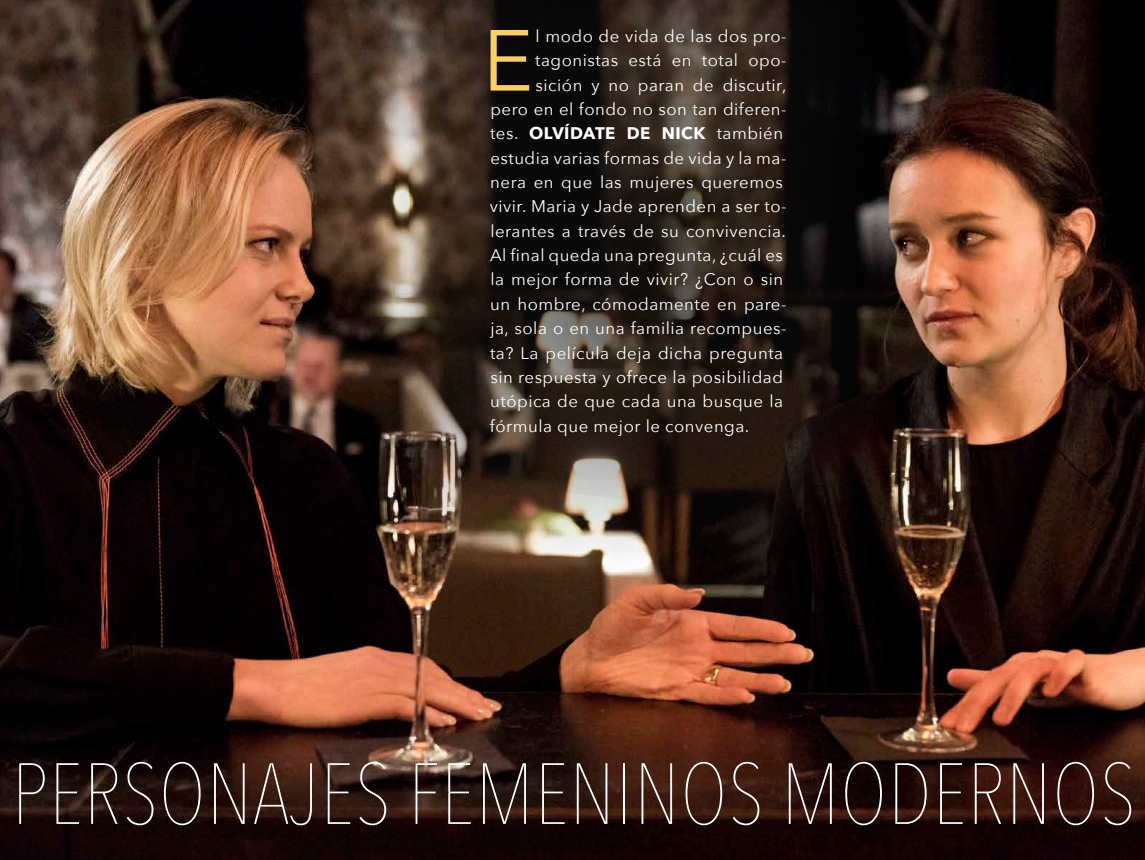
<style>
.page{position:relative;width:1145px;height:860px;background:#fff}
.page>*{position:absolute;margin:0;border:0;box-sizing:border-box;transform-origin:0 0}
.t1{font:200 85.7px "Avenir Next Condensed";letter-spacing:.01em;color:#fff}
.t2{font:85.6px "Avenir Next";color:#fcd05f}
.t3{font:16.8px/24.4px "Avenir Next";letter-spacing:.03em;color:#fff}
.t4{font:700 16.8px "Avenir Next";color:#fff}
.s1{font-weight:400}
</style>
<div class="page">
<img style="left:0;top:0;width:1145px;height:860px">
<div style="left:360px;top:0;width:556px;height:566px;background:#1d1d1b;opacity:.65"></div>
<h2 class="t2" style="left:483px;top:-11px;width:52px">E</h2>
<p class="t3" style="left:536px;top:23px;width:252px">l modo de vida de las dos pro-</p>
<p class="t3" style="left:535px;top:47px;width:253px">tagonistas está en total opo-</p>
<p class="t3" style="left:536px;top:72px;width:252px">sición y no paran de discutir,</p>
<p class="t3" style="left:490px;top:96px;width:298px">pero en el fondo no son tan diferen-</p>
<p class="t4" style="left:490px;top:119px;width:65px"><span class="s1">tes.</span> OLVÍDATE</p>
<p class="t4" style="left:627px;top:119px;width:12px">DE</p>
<p class="t4" style="left:662px;top:119px;width:25px">NICK</p>
<p class="t3" style="left:490px;top:121px;width:298px;text-indent:227px">también estudia varias formas de vida y la ma&shy;nera en que las mujeres queremos vivir. Maria y Jade aprenden a ser to&shy;lerantes a través de su convivencia.<br>Al final queda una pregunta, ¿cuál es la mejor forma de vivir? ¿Con o sin un hombre, cómodamente en pare&shy;ja, sola o en una familia recompues&shy;ta? La película deja dicha pregunta sin respuesta y ofrece la posibilidad utópica de que cada una busque la fórmula que mejor le convenga.</p>
<h1 class="t1" style="left:12px;top:743px;width:1126px">PERSONAJES FEMENINOS MODERNOS</h1>
</div>
